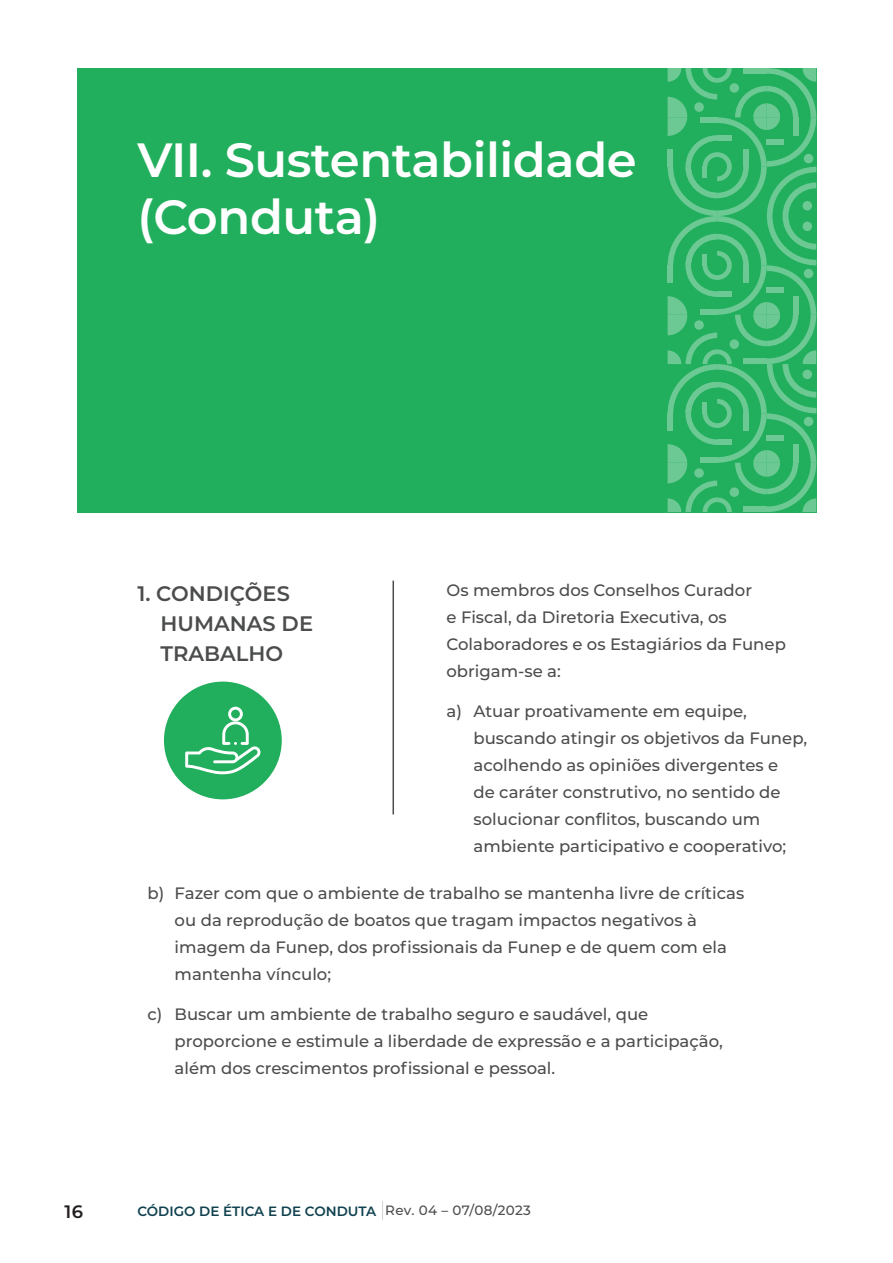
<style>
.page{position:relative;width:893px;height:1263px;background:#fff}
.page>*{position:absolute;margin:0;border:0;box-sizing:border-box;transform-origin:0 0}
.t1{font:600 48px "Montserrat";letter-spacing:-.01em;color:#fff}
.t2{font:600 21px "Montserrat";color:#4b4c4d}
.t3{font:600 18px "Montserrat";color:#231f20}
.Corpo_do_Texto_1{font:500 16.5px/27px "Montserrat";color:#4b4c4d}
.t4{font:600 13.5px "Montserrat";color:#0f414e}
.s1{font-weight:500;color:#4b4c4d}
</style>
<div class="page">
<div style="left:77px;top:68px;width:739px;height:444px;background:#22af5d"></div>
<svg style="left:668px;top:68px;width:148px;height:444px"></svg>
<hr style="left:392px;top:581px;width:2px;height:233px;background:#4b4c4d">
<div style="left:164px;top:682px;width:118px;height:117px;background:#22af5d;border-radius:50%"></div>
<svg style="left:185px;top:707px;width:76px;height:67px"></svg>
<svg style="left:382px;top:1201px;width:1px;height:19px"></svg>
<p class="t1" style="left:137px;top:125px;width:501px">VII. Sustentabilidade</p>
<p class="t1" style="left:137px;top:183px;width:244px">(Conduta)</p>
<p class="t2" style="left:137px;top:579px;width:154px">1. CONDIÇÕES</p>
<p class="t2" style="left:161px;top:609px;width:154px">HUMANAS DE</p>
<p class="t2" style="left:161px;top:639px;width:124px">TRABALHO</p>
<p class="Corpo_do_Texto_1" style="left:446px;top:576px;width:341px">Os membros dos Conselhos Curador<br>e Fiscal, da Diretoria Executiva, os<br>Colaboradores e os Estagiários da Funep obrigam-se a:</p>
<p class="Corpo_do_Texto_1" style="left:473px;top:697px;width:335px;text-indent:-27px">a) Atuar proativamente em equipe, buscando atingir os objetivos da Funep, acolhendo as opiniões divergentes e<br>de caráter construtivo, no sentido de solucionar conflitos, buscando um ambiente participativo e cooperativo;</p>
<p class="Corpo_do_Texto_1" style="left:175px;top:879px;width:571px;text-indent:-27px">b) Fazer com que o ambiente de trabalho se mantenha livre de críticas ou da reprodução de boatos que tragam impactos negativos à imagem da Funep, dos profissionais da Funep e de quem com ela mantenha vínculo;</p>
<p class="Corpo_do_Texto_1" style="left:175px;top:1000px;width:550px;text-indent:-27px">c) Buscar um ambiente de trabalho seguro e saudável, que proporcione e estimule a liberdade de expressão e a participação, além dos crescimentos profissional e pessoal.</p>
<p class="t3" style="left:64px;top:1199px;width:20px">16</p>
<p class="t4" style="left:137px;top:1201px;width:395px">CÓDIGO DE ÉTICA E DE CONDUTA <span class="s1">Rev. 04 – 07/08/2023</span></p>
</div>
